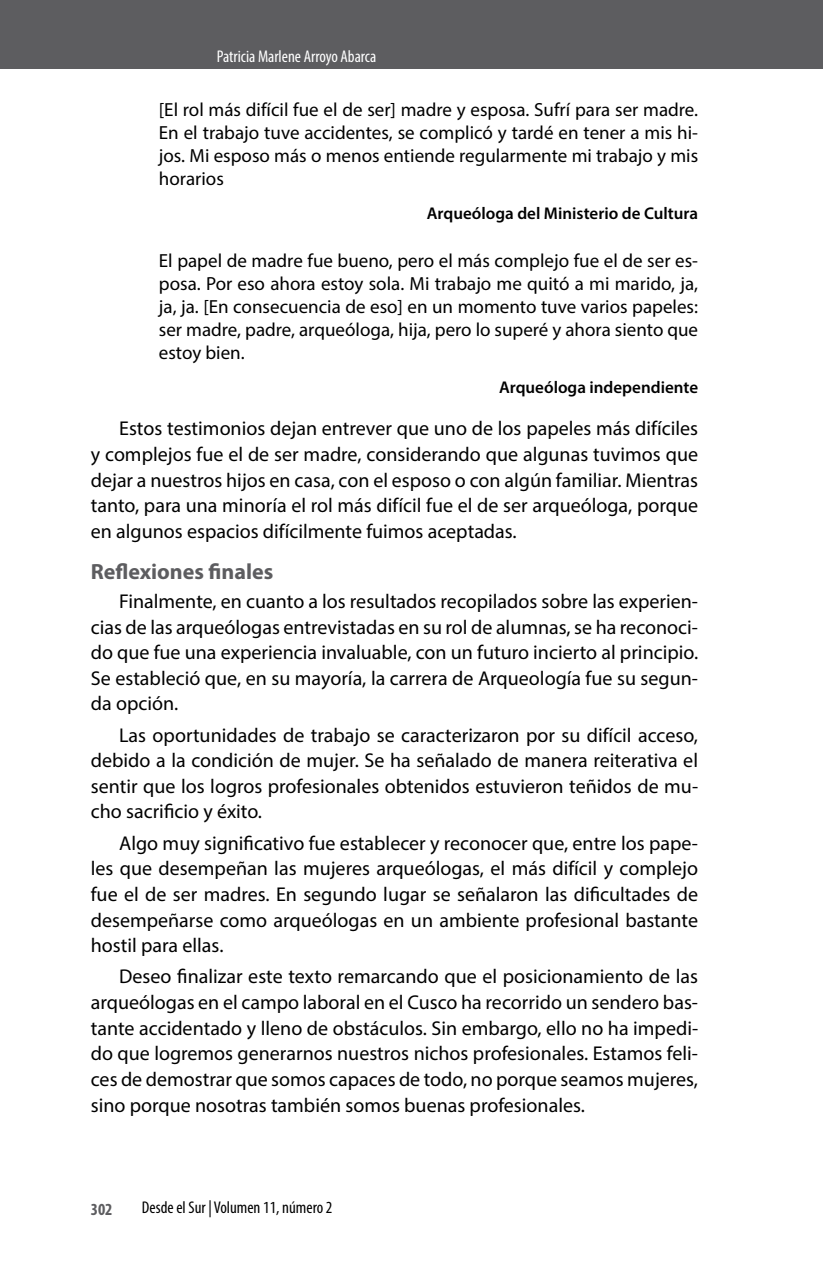
<style>
.page{position:relative;width:823px;height:1265px;background:#fff}
.page>*{position:absolute;margin:0;border:0;box-sizing:border-box;transform-origin:0 0}
.t1{font:700 22px "Myriad Pro";color:#5d5d60}
.t2{font:20px/25.6px "Myriad Pro";color:#000;text-align:justify}
.t3{font:19px/23px "Myriad Pro";color:#000;text-align:justify}
.t4{font:600 17px "Myriad Pro";color:#000}
.t5{font:condensed 17px "Myriad Pro";color:#000}
.t6{font:condensed 17px "Myriad Pro";color:#fff}
.t7{font:700 condensed 17px "Myriad Pro";color:#5d5d60}
</style>
<div class="page">
<div style="left:0;top:0;width:822px;height:68px;background:#5d5d60"></div>
<p class="t6" style="left:217px;top:46px;width:161px">Patricia Marlene Arroyo Abarca</p>
<p class="t3" style="left:159px;top:98px;width:540px">[El rol más difícil fue el de ser] madre y esposa. Sufrí para ser madre.<br>En el trabajo tuve accidentes, se complicó y tardé en tener a mis hi&shy;jos. Mi esposo más o menos entiende regularmente mi trabajo y mis horarios</p>
<p class="t4" style="left:426px;top:202px;width:272px">Arqueóloga del Ministerio de Cultura</p>
<p class="t3" style="left:159px;top:249px;width:540px">El papel de madre fue bueno, pero el más complejo fue el de ser es&shy;posa. Por eso ahora estoy sola. Mi trabajo me quitó a mi marido, ja, ja, ja. [En consecuencia de eso] en un momento tuve varios papeles: ser madre, padre, arqueóloga, hija, pero lo superé y ahora siento que estoy bien.</p>
<p class="t4" style="left:498px;top:376px;width:200px">Arqueóloga independiente</p>
<p class="t2" style="left:91px;top:415px;width:608px;text-indent:28px">Estos testimonios dejan entrever que uno de los papeles más difíciles y complejos fue el de ser madre, considerando que algunas tuvimos que dejar a nuestros hijos en casa, con el esposo o con algún familiar. Mientras tanto, para una minoría el rol más difícil fue el de ser arqueóloga, porque en algunos espacios difícilmente fuimos aceptadas.</p>
<p class="t1" style="left:91px;top:557px;width:184px">Reflexiones finales</p>
<p class="t2" style="left:91px;top:588px;width:608px;text-indent:28px">Finalmente, en cuanto a los resultados recopilados sobre las experien&shy;cias de las arqueólogas entrevistadas en su rol de alumnas, se ha reconoci&shy;do que fue una experiencia invaluable, con un futuro incierto al principio.<br>Se estableció que, en su mayoría, la carrera de Arqueología fue su segun&shy;da opción.</p>
<p class="t2" style="left:91px;top:721px;width:608px;text-indent:28px">Las oportunidades de trabajo se caracterizaron por su difícil acceso, debido a la condición de mujer. Se ha señalado de manera reiterativa el sentir que los logros profesionales obtenidos estuvieron teñidos de mu&shy;cho sacrificio y éxito.</p>
<p class="t2" style="left:91px;top:829px;width:608px;text-indent:28px">Algo muy significativo fue establecer y reconocer que, entre los pape&shy;les que desempeñan las mujeres arqueólogas, el más difícil y complejo fue el de ser madres. En segundo lugar se señalaron las dificultades de desempeñarse como arqueólogas en un ambiente profesional bastante hostil para ellas.</p>
<p class="t2" style="left:91px;top:963px;width:608px;text-indent:28px">Deseo finalizar este texto remarcando que el posicionamiento de las arqueólogas en el campo laboral en el Cusco ha recorrido un sendero bas&shy;tante accidentado y lleno de obstáculos. Sin embargo, ello no ha impedi&shy;do que logremos generarnos nuestros nichos profesionales. Estamos feli&shy;ces de demostrar que somos capaces de todo, no porque seamos mujeres, sino porque nosotras también somos buenas profesionales.</p>
<p class="t7" style="left:91px;top:1198px;width:23px">302</p>
<p class="t5" style="left:142px;top:1196px;width:192px">Desde el Sur | Volumen 11, número 2</p>
</div>
